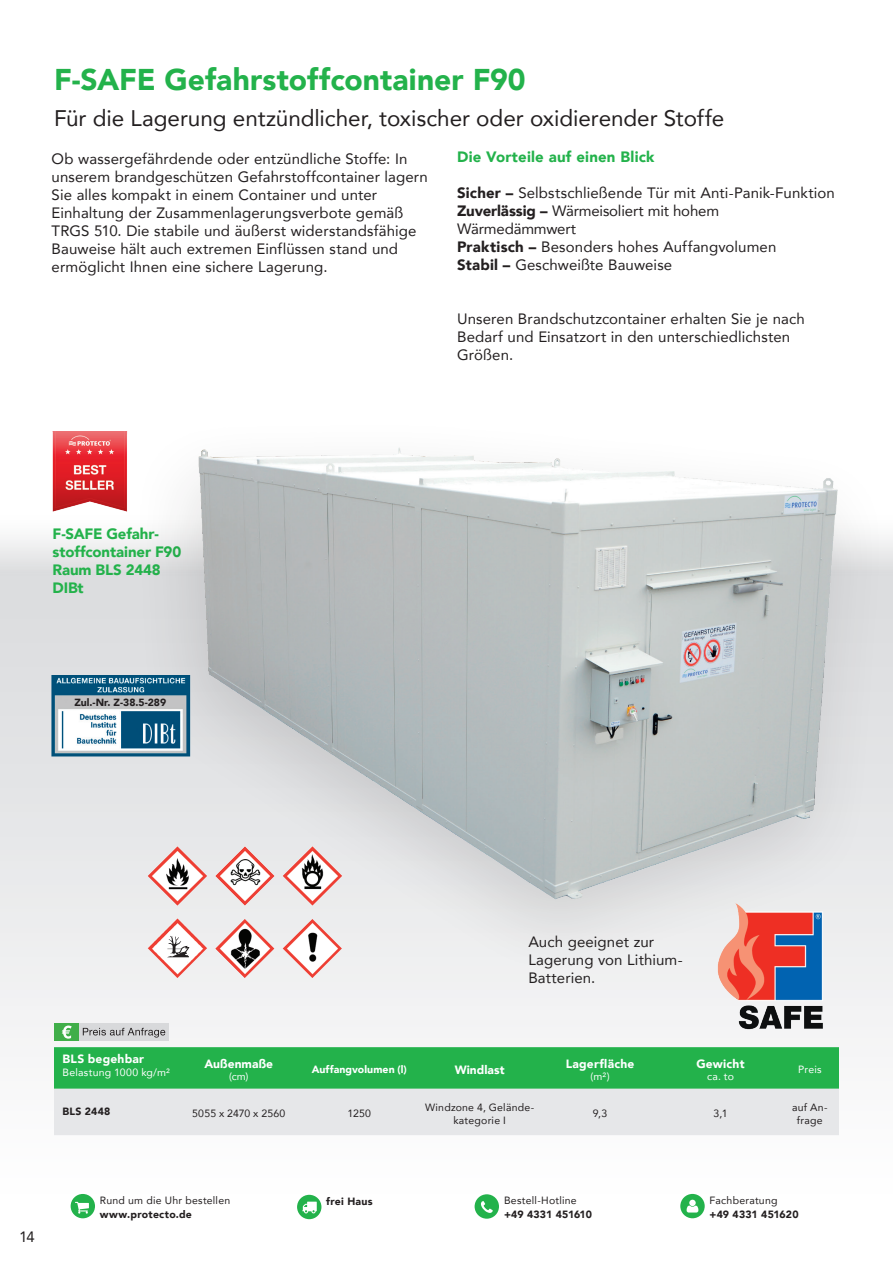
<style>
.page{position:relative;width:893px;height:1263px;background:#fff}
.page>*{position:absolute;margin:0;border:0;box-sizing:border-box;transform-origin:0 0}
.t1{font:900 30px "Avenir";color:#23b24b}
.t2{font:22.5px "Avenir";letter-spacing:-.005em;color:#231f20}
.t3{font:15px/18px "Avenir";letter-spacing:.005em;color:#231f20}
.t4{font:900 15px/18px "Avenir";color:#23b24b}
.t5{font:900 12px "Avenir";letter-spacing:.015em;color:#fff}
.t6{font:10.5px/12.6px "Avenir";letter-spacing:.02em;color:#231f20;text-align:center}
.t7{font:900 10.5px "Avenir";letter-spacing:.02em;color:#231f20}
.t8{font:10.5px "Avenir";letter-spacing:.02em;color:#fff}
.t9{font:900 10.5px "Avenir";letter-spacing:.005em;color:#fff}
.t10{font:900 10.5px "Avenir";letter-spacing:-.005em;color:#231f20}
.t11{font:900 10.35px "Avenir";color:#231f20}
.s1{font-weight:900}
</style>
<div class="page">
<div style="left:0;top:511px;width:893px;height:685px;background:#f9f9f9"></div>
<svg style="left:69px;top:1192px;width:28px;height:28px"></svg>
<div style="left:68px;top:1191px;width:30px;height:30px;border:3px solid #fff;border-radius:50%"></div>
<svg style="left:75px;top:1202px;width:14px;height:11px"></svg>
<svg style="left:296px;top:1193px;width:27px;height:28px"></svg>
<div style="left:294px;top:1192px;width:30px;height:30px;border:3px solid #fff;border-radius:50%"></div>
<svg style="left:302px;top:1201px;width:15px;height:12px"></svg>
<svg style="left:473px;top:1193px;width:27px;height:27px"></svg>
<div style="left:472px;top:1191px;width:30px;height:31px;border:3px solid #fff;border-radius:50%"></div>
<svg style="left:481px;top:1201px;width:12px;height:12px"></svg>
<svg style="left:679px;top:1192px;width:27px;height:28px"></svg>
<div style="left:677px;top:1191px;width:31px;height:30px;border:3px solid #fff;border-radius:50%"></div>
<svg style="left:687px;top:1200px;width:11px;height:12px"></svg>
<svg style="left:54px;top:1047px;width:785px;height:88px;background:#8ace9e"></svg>
<div style="left:54px;top:1023px;width:25px;height:18px;background:#40ae49"></div>
<svg style="left:62px;top:1025px;width:10px;height:14px"></svg>
<div style="left:79px;top:1023px;width:90px;height:18px;background:#d8d9db"></div>
<svg style="left:83px;top:1028px;width:82px;height:9px"></svg>
<div style="left:126px;top:412px;width:767px;height:573px;background:#231f20;opacity:.14"></div>
<img style="left:0;top:421px;width:893px;height:554px">
<img style="left:148px;top:918px;width:59px;height:60px">
<svg style="left:160px;top:927px;width:39px;height:41px"></svg>
<img style="left:283px;top:846px;width:59px;height:59px">
<img style="left:283px;top:919px;width:59px;height:59px">
<img style="left:215px;top:919px;width:59px;height:59px">
<img style="left:215px;top:846px;width:60px;height:60px">
<img style="left:148px;top:846px;width:59px;height:60px">
<img style="left:0;top:431px;width:194px;height:133px">
<img style="left:52px;top:675px;width:138px;height:81px">
<img style="left:715px;top:900px;width:123px;height:130px">
<h1 class="t1" style="left:54px;top:54px;width:473px">F-SAFE Gefahrstoffcontainer F90</h1>
<h2 class="t2" style="left:54px;top:100px;width:672px">Für die Lagerung entzündlicher, toxischer oder oxidierender Stoffe</h2>
<p class="t3" style="left:52px;top:149px;width:378px">Ob wassergefährdende oder entzündliche Stoffe: In unserem brandgeschützen Gefahrstoffcontainer lagern Sie alles kompakt in einem Container und unter Einhaltung der Zusammenlagerungsverbote gemäß TRGS 510. Die stabile und äußerst widerstandsfähige Bauweise hält auch extremen Einflüssen stand und ermöglicht Ihnen eine sichere Lagerung.</p>
<p class="t4" style="left:457px;top:147px;width:199px">Die Vorteile auf einen Blick</p>
<p class="t3" style="left:457px;top:183px;width:379px"><span class="s1">Sicher –</span> Selbstschließende Tür mit Anti-Panik-Funktion <span class="s1">Zuverlässig –</span> Wärmeisoliert mit hohem Wärmedämmwert<br><span class="s1">Praktisch –</span> Besonders hohes Auffangvolumen<br><span class="s1">Stabil –</span> Geschweißte Bauweise</p>
<p class="t4" style="left:53px;top:525px;width:130px">F-SAFE Gefahr&shy;stoffcontainer F90<br>Raum BLS 2448<br>DIBt</p>
<p class="t11" style="left:74px;top:694px;width:93px">Zul.-Nr. Z-38.5-289</p>
<p class="t3" style="left:457px;top:309px;width:349px">Unseren Brandschutzcontainer erhalten Sie je nach<br>Bedarf und Einsatzort in den unterschiedlichsten<br>Größen.</p>
<p class="t3" style="left:19px;top:1227px;width:17px">14</p>
<p class="t5" style="left:63px;top:1049px;width:83px">BLS begehbar</p>
<p class="t8" style="left:63px;top:1064px;width:109px">Belastung 1000 kg/m²</p>
<p class="t5" style="left:205px;top:1053px;width:70px">Außenmaße</p>
<p class="t8" style="left:229px;top:1068px;width:21px">(cm)</p>
<p class="t3" style="left:528px;top:932px;width:156px">Auch geeignet zur<br>Lagerung von Lithium-<br>Batterien.</p>
<p class="t9" style="left:312px;top:1060px;width:96px">Auffangvolumen (l)</p>
<p class="t5" style="left:455px;top:1059px;width:51px">Windlast</p>
<p class="t5" style="left:566px;top:1053px;width:70px">Lagerfläche</p>
<p class="t8" style="left:590px;top:1068px;width:21px">(m²)</p>
<p class="t5" style="left:696px;top:1053px;width:50px">Gewicht</p>
<p class="t8" style="left:707px;top:1068px;width:28px">ca. to</p>
<p class="t8" style="left:798px;top:1061px;width:25px">Preis</p>
<p class="t7" style="left:63px;top:1102px;width:49px">BLS 2448</p>
<p class="t6" style="left:192px;top:1107px;width:95px">5055 x 2470 x 2560</p>
<p class="t6" style="left:348px;top:1107px;width:25px">1250</p>
<p class="t6" style="left:425px;top:1101px;width:111px">Windzone 4, Gelände&shy;kategorie I</p>
<p class="t6" style="left:593px;top:1107px;width:16px">9,3</p>
<p class="t6" style="left:713px;top:1107px;width:16px">3,1</p>
<p class="t6" style="left:792px;top:1101px;width:37px">auf An&shy;frage</p>
<p class="t6" style="left:100px;top:1194px;width:132px">Rund um die Uhr bestellen</p>
<p class="t7" style="left:100px;top:1205px;width:94px">www.protecto.de</p>
<p class="t7" style="left:326px;top:1192px;width:48px">frei Haus</p>
<p class="t6" style="left:504px;top:1194px;width:74px">Bestell-Hotline</p>
<p class="t10" style="left:504px;top:1205px;width:89px">+49 4331 451610</p>
<p class="t6" style="left:710px;top:1194px;width:69px">Fachberatung</p>
<p class="t7" style="left:710px;top:1205px;width:90px">+49 4331 451620</p>
</div>
